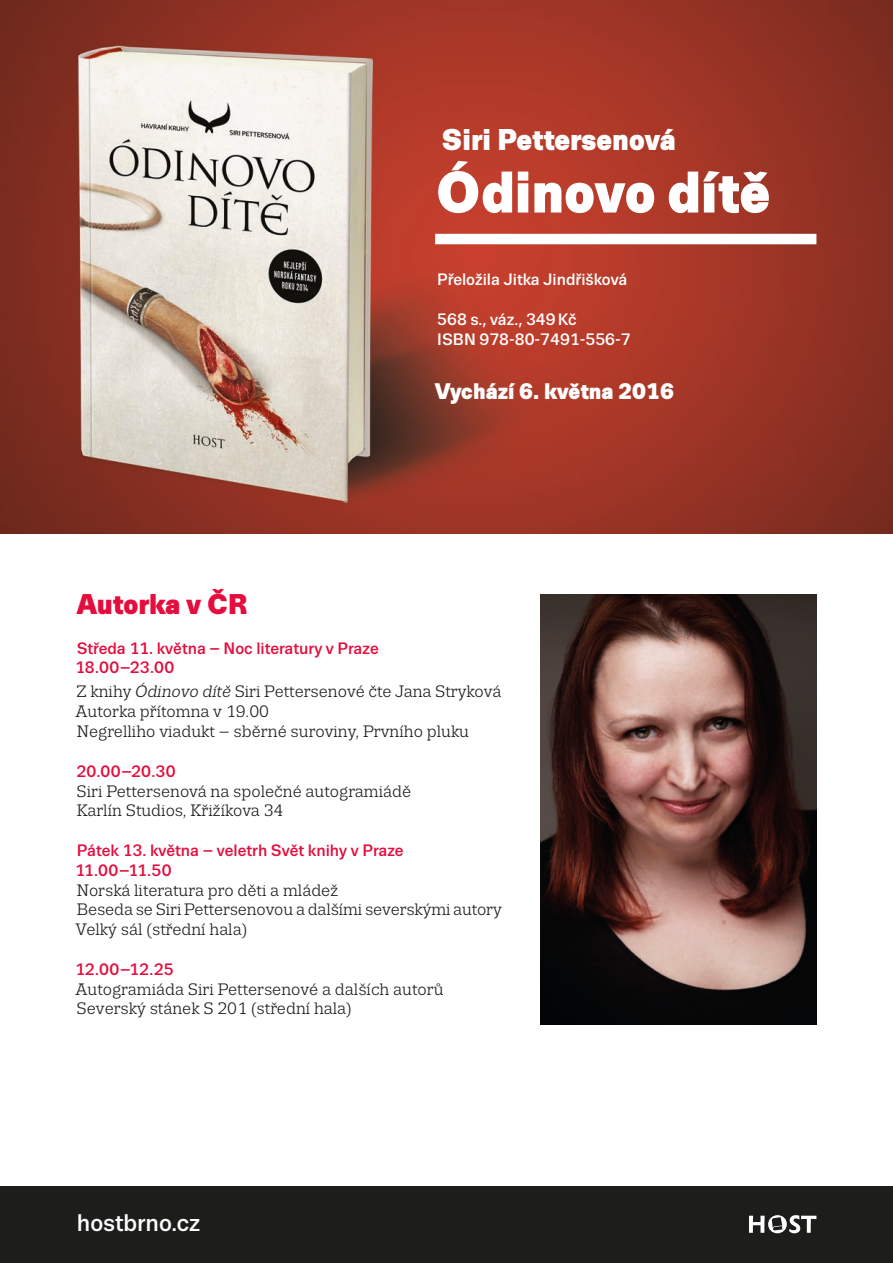
<style>
.page{position:relative;width:893px;height:1263px;background:#fff}
.page>*{position:absolute;margin:0;border:0;box-sizing:border-box;transform-origin:0 0}
.Autor_Titul{font:900 58.5px "Trivia Sans";color:#fff}
.Autor_Titul-2{font:900 30px "Trivia Sans";color:#fff}
.Nadpis_velký{font:900 28.5px "Trivia Sans";color:#e40d3d}
.t1{font:500 24px "Trivia Sans";color:#fff}
.Nadpis_malý{font:900 22.5px "Trivia Sans";color:#fff}
.Text{font:16.5px "Trivia Slab";color:#1d1d1b}
.Otázka{font:500 16.5px "Trivia Sans";color:#e40d3d}
.Technické_údaje_hlav{font:500 16.5px "Trivia Sans";color:#fff}
.s1{font-style:italic}
</style>
<div class="page">
<div style="left:0;top:1186px;width:893px;height:77px;background:#1d1d1b"></div>
<svg style="left:749px;top:1215px;width:67px;height:18px"></svg>
<img style="left:0;top:0;width:893px;height:533px">
<div style="left:435px;top:234px;width:381px;height:10px;background:#fff"></div>
<img style="left:540px;top:594px;width:276px;height:431px">
<p class="Autor_Titul-2" style="left:441px;top:122px;width:236px">Siri Pettersenová</p>
<p class="Autor_Titul" style="left:435px;top:160px;width:336px">Ódinovo dítě</p>
<p class="Technické_údaje_hlav" style="left:437px;top:271px;width:192px">Přeložila Jitka Jindřišková</p>
<p class="Technické_údaje_hlav" style="left:437px;top:310px;width:141px">568 s., váz., 349Kč</p>
<p class="Technické_údaje_hlav" style="left:437px;top:330px;width:195px">ISBN 978-80-7491-556-7</p>
<p class="Nadpis_malý" style="left:435px;top:378px;width:240px">Vychází 6. května 2016</p>
<p class="Nadpis_velký" style="left:77px;top:588px;width:172px">Autorka v ČR</p>
<p class="Otázka" style="left:77px;top:639px;width:304px">Středa 11. května – Noc literatury v Praze</p>
<p class="Otázka" style="left:75px;top:659px;width:101px">18.00–23.00</p>
<p class="Text" style="left:77px;top:683px;width:426px">Z knihy <span class="s1">Ódinovo dítě</span> Siri Pettersenové čte Jana Stryková</p>
<p class="Text" style="left:76px;top:703px;width:195px">Autorka přítomna v 19.00</p>
<p class="Text" style="left:77px;top:723px;width:394px">Negrelliho viadukt – sběrné suroviny, Prvního pluku</p>
<p class="Otázka" style="left:76px;top:762px;width:101px">20.00–20.30</p>
<p class="Text" style="left:77px;top:782px;width:336px">Siri Pettersenová na společné autogramiádě</p>
<p class="Text" style="left:77px;top:802px;width:208px">Karlín Studios, Křižíkova 34</p>
<p class="Otázka" style="left:77px;top:841px;width:328px">Pátek 13. května – veletrh Svět knihy v Praze</p>
<p class="Otázka" style="left:75px;top:861px;width:98px">11.00–11.50</p>
<p class="Text" style="left:77px;top:881px;width:263px">Norská literatura pro děti a mládež</p>
<p class="Text" style="left:77px;top:901px;width:427px">Beseda se Siri Pettersenovou a dalšími severskými autory</p>
<p class="Text" style="left:76px;top:921px;width:173px">Velký sál (střední hala)</p>
<p class="Otázka" style="left:75px;top:960px;width:100px">12.00–12.25</p>
<p class="Text" style="left:76px;top:980px;width:369px">Autogramiáda Siri Pettersenové a dalších autorů</p>
<p class="Text" style="left:77px;top:1000px;width:277px">Severský stánek S 201 (střední hala)</p>
<h3 class="t1" style="left:77px;top:1210px;width:125px">hostbrno.cz</h3>
</div>
